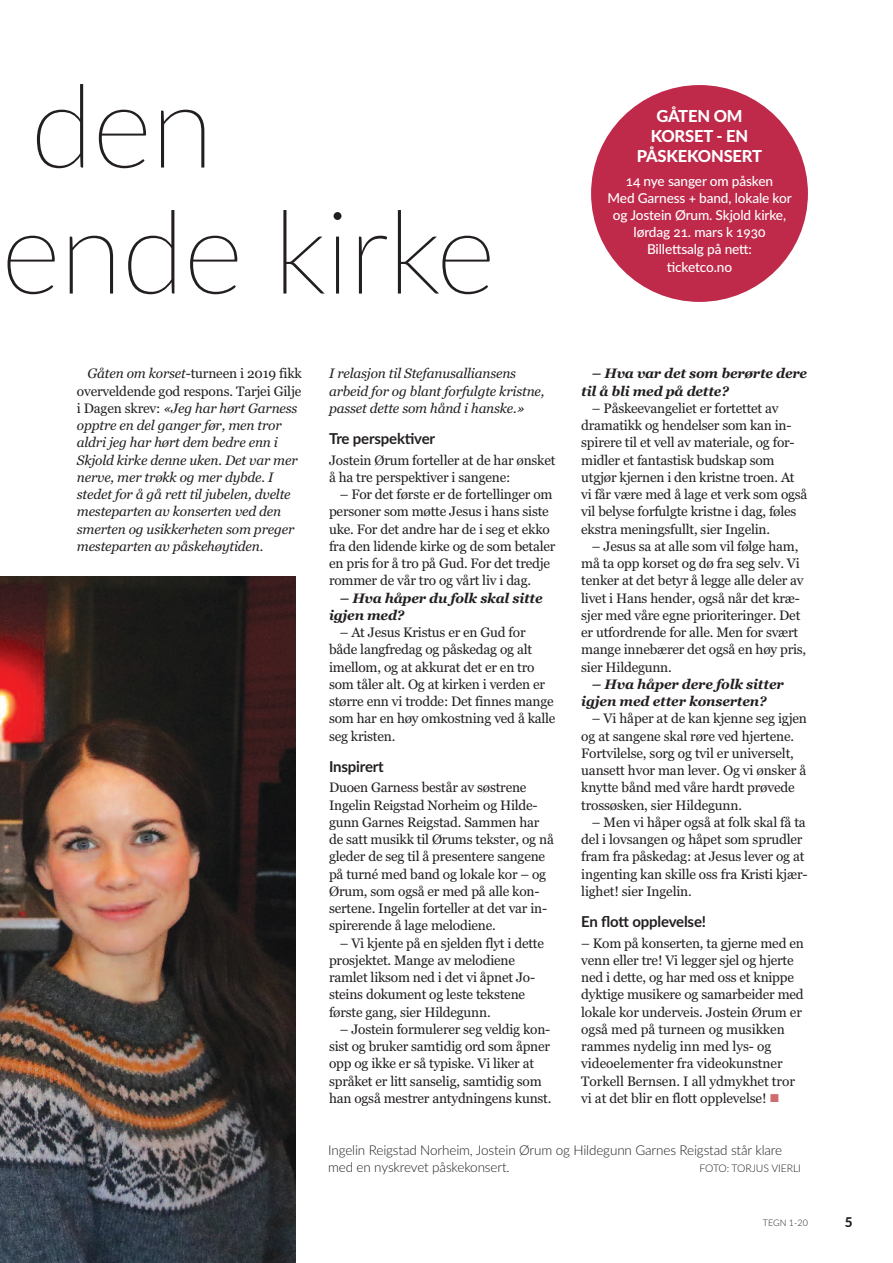
<style>
.page{position:relative;width:893px;height:1263px;background:#fff}
.page>*{position:absolute;margin:0;border:0;box-sizing:border-box;transform-origin:0 0}
.t1{font:100 115.5px/126px "Lato";letter-spacing:-.01em;color:#231f20}
.t2{font:800 16.5px/20.1px "Lato";letter-spacing:-.01em;color:#fff;text-align:center}
.t3{font:700 15px "Lato";letter-spacing:-.01em;color:#231f20}
.t4{font:13.65px/17.2px "Georgia";letter-spacing:-.015em;color:#231f20}
.t5{font:italic 13.65px/17.2px "Georgia";letter-spacing:-.01em;color:#231f20}
.t6{font:italic 700 13.65px/17.2px "Georgia";letter-spacing:-.015em;color:#231f20}
.t7{font:500 13.65px/17.1px "Lato";letter-spacing:-.01em;color:#fff;text-align:center}
.t8{font:300 13.5px/17.2px "Lato";letter-spacing:-.01em;color:#231f20}
.t9{font:800 13.5px "Lato";color:#231f20}
.t10{font:300 10.5px "Lato";letter-spacing:-.01em;color:#231f20}
.t11{font:300 9px "Lato";color:#231f20}
.s1{font-style:normal}
.s2{color:#cf6c6e}
</style>
<div class="page">
<img style="left:0;top:577px;width:296px;height:686px">
<div style="left:591px;top:85px;width:217px;height:217px;background:#bf294a;border-radius:50%"></div>
<h1 class="t1" style="left:1px;top:65px;width:496px">den<br>ende kirke</h1>
<p class="t2" style="left:637px;top:106px;width:127px">GÅTEN OM<br>KORSET - EN<br>PÅSKEKONSERT</p>
<p class="t7" style="left:607px;top:173px;width:186px">14 nye sanger om påsken<br>Med Garness + band, lokale kor og Jostein Ørum. Skjold kirke, lørdag 21. mars k 1930<br>Billettsalg på nett:<br>ticketco.no</p>
<p class="t5" style="left:77px;top:365px;width:226px;text-indent:11px">Gåten om korset<span class="s1">-turneen i 2019 fikk overveldende god respons. Tarjei Gilje i Dagen skrev:</span> «Jeg har hørt Garness opptre en del ganger før, men tror aldri jeg har hørt dem bedre enn i Skjold kirke denne uken. Det var mer nerve, mer trøkk og mer dybde. I stedet for å gå rett til jubelen, dvelte mesteparten av konserten ved den smerten og usikkerheten som preger mesteparten av påskehøytiden.</p>
<p class="t5" style="left:329px;top:365px;width:217px">I relasjon til Stefanusalliansens arbeid for og blant forfulgte kristne, passet dette som hånd i hanske.»</p>
<p class="t3" style="left:329px;top:430px;width:108px">Tre perspektiver</p>
<p class="t4" style="left:329px;top:451px;width:228px">Jostein Ørum forteller at de har ønsket å ha tre perspektiver i sangene:</p>
<p class="t4" style="left:329px;top:486px;width:228px;text-indent:11px">– For det første er de fortellinger om personer som møtte Jesus i hans siste uke. For det andre har de i seg et ekko fra den lidende kirke og de som betaler en pris for å tro på Gud. For det tredje rommer de vår tro og vårt liv i dag.</p>
<p class="t6" style="left:329px;top:589px;width:215px;text-indent:11px">– Hva håper du folk skal sitte igjen med?</p>
<p class="t4" style="left:329px;top:624px;width:228px;text-indent:11px">– At Jesus Kristus er en Gud for både langfredag og påskedag og alt imellom, og at akkurat det er en tro som tåler alt. Og at kirken i verden er større enn vi trodde: Det finnes mange som har en høy omkostning ved å kalle seg kristen.</p>
<p class="t3" style="left:329px;top:758px;width:56px">Inspirert</p>
<p class="t4" style="left:329px;top:779px;width:226px">Duoen Garness består av søstrene Ingelin Reigstad Norheim og Hilde&shy;gunn Garnes Reigstad. Sammen har de satt musikk til Ørums tekster, og nå gleder de seg til å presentere sangene på turné med band og lokale kor – og Ørum, som også er med på alle kon&shy;sertene. Ingelin forteller at det var in&shy;spirerende å lage melodiene.</p>
<p class="t4" style="left:329px;top:934px;width:217px;text-indent:11px">– Vi kjente på en sjelden flyt i dette prosjektet. Mange av melodiene ramlet liksom ned i det vi åpnet Jo&shy;steins dokument og leste tekstene første gang, sier Hildegunn.</p>
<p class="t4" style="left:329px;top:1020px;width:224px;text-indent:11px">– Jostein formulerer seg veldig kon&shy;sist og bruker samtidig ord som åpner opp og ikke er så typiske. Vi liker at språket er litt sanselig, samtidig som han også mestrer antydningens kunst.</p>
<p class="t6" style="left:581px;top:365px;width:227px;text-indent:11px">– Hva var det som berørte dere til å bli med på dette?</p>
<p class="t4" style="left:581px;top:399px;width:228px;text-indent:11px">– Påskeevangeliet er fortettet av dramatikk og hendelser som kan in&shy;spirere til et vell av materiale, og for&shy;midler et fantastisk budskap som utgjør kjernen i den kristne troen. At vi får være med å lage et verk som også vil belyse forfulgte kristne i dag, føles ekstra meningsfullt, sier Ingelin.</p>
<p class="t4" style="left:581px;top:537px;width:227px;text-indent:11px">– Jesus sa at alle som vil følge ham, må ta opp korset og dø fra seg selv. Vi tenker at det betyr å legge alle deler av livet i Hans hender, også når det kræ&shy;sjer med våre egne prioriteringer. Det er utfordrende for alle. Men for svært mange innebærer det også en høy pris, sier Hildegunn.</p>
<p class="t6" style="left:581px;top:675px;width:204px;text-indent:11px">– Hva håper dere folk sitter igjen med etter konserten?</p>
<p class="t4" style="left:581px;top:710px;width:227px;text-indent:11px">– Vi håper at de kan kjenne seg igjen og at sangene skal røre ved hjertene.<br>Fortvilelse, sorg og tvil er universelt, uansett hvor man lever. Og vi ønsker å knytte bånd med våre hardt prøvede trossøsken, sier Hildegunn.</p>
<p class="t4" style="left:581px;top:813px;width:228px;text-indent:11px">– Men vi håper også at folk skal få ta del i lovsangen og håpet som sprudler fram fra påskedag: at Jesus lever og at ingenting kan skille oss fra Kristi kjær&shy;lighet! sier Ingelin.</p>
<p class="t3" style="left:581px;top:913px;width:126px">En flott opplevelse!</p>
<p class="t4" style="left:581px;top:934px;width:224px">– Kom på konserten, ta gjerne med en venn eller tre! Vi legger sjel og hjerte ned i dette, og har med oss et knippe dyktige musikere og samarbeider med lokale kor underveis. Jostein Ørum er også med på turneen og musikken rammes nydelig inn med lys- og videoelementer fra videokunstner Torkell Bernsen. I all ydmykhet tror vi at det blir en flott opplevelse! <span class="s2">■</span></p>
<p class="t8" style="left:328px;top:1141px;width:456px">Ingelin Reigstad Norheim, Jostein Ørum og Hildegunn Garnes Reigstad står klare med en nyskrevet påskekonsert.</p>
<p class="t10" style="left:699px;top:1162px;width:103px">FOTO: TORJUS VIERLI</p>
<p class="t11" style="left:763px;top:1218px;width:47px">TEGN 1-20</p>
<p class="t9" style="left:845px;top:1214px;width:9px">5</p>
</div>
